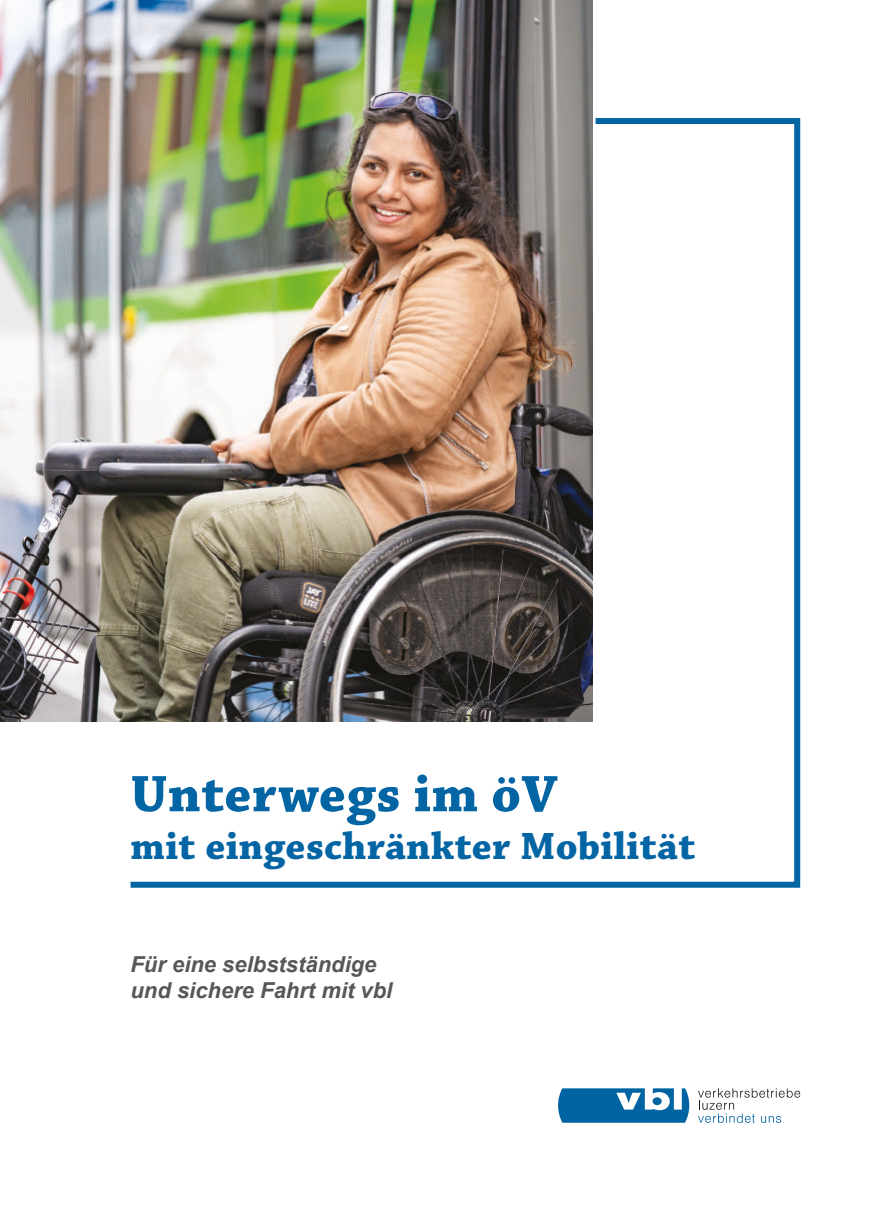
<style>
.page{position:relative;width:874px;height:1225px;background:#fff}
.page>*{position:absolute;margin:0;border:0;box-sizing:border-box;transform-origin:0 0}
.t1{font:700 54px "Chaparral Pro";letter-spacing:.01em;color:#0365a4}
.t2{font:700 40px "Chaparral Pro";letter-spacing:.01em;color:#0365a4}
.t3{font:italic 700 22px/26.4px "Arial";color:#575756}
</style>
<div class="page">
<svg style="left:124px;top:115px;width:677px;height:773px"></svg>
<svg style="left:698px;top:1088px;width:101px;height:35px"></svg>
<svg style="left:558px;top:1088px;width:131px;height:34px"></svg>
<img style="left:0;top:0;width:591px;height:721px">
<h1 class="t1" style="left:130px;top:762px;width:428px">Unterwegs im öV</h1>
<h2 class="t2" style="left:130px;top:823px;width:566px">mit eingeschränkter Mobilität</h2>
<p class="t3" style="left:130px;top:951px;width:263px">Für eine selbstständige und sichere Fahrt mit vbl</p>
</div>
